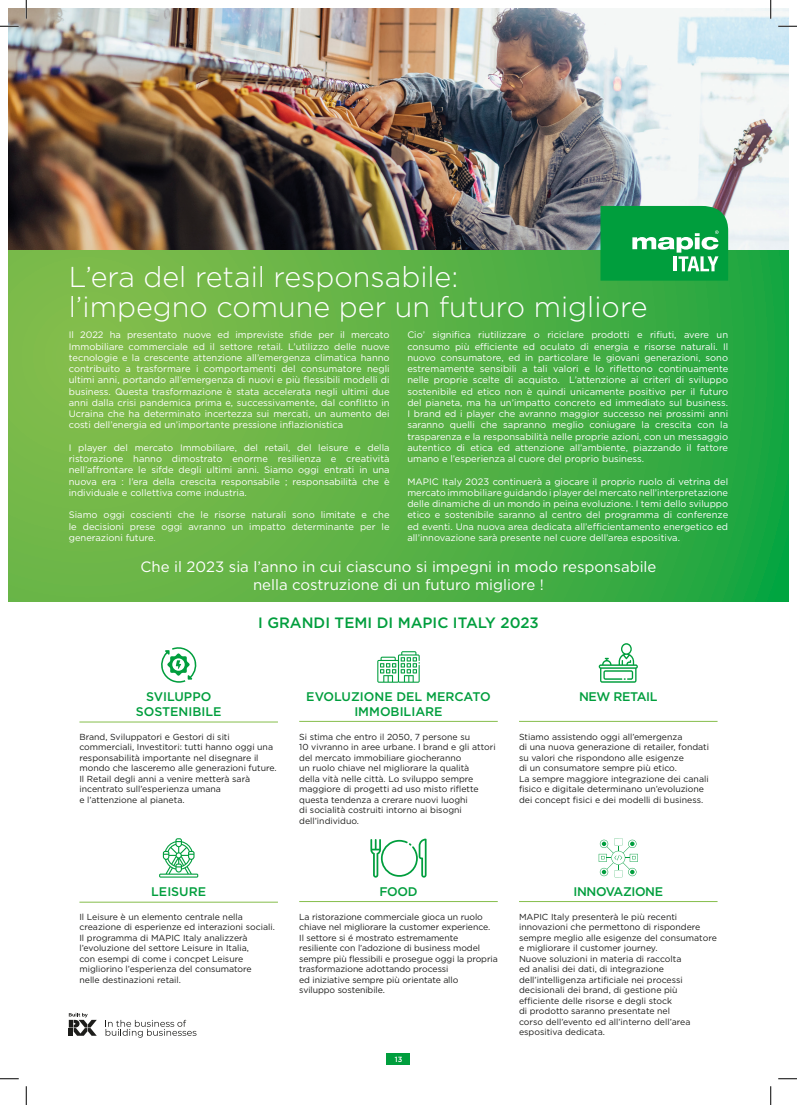
<style>
.page{position:relative;width:797px;height:1105px;background:#fff}
.page>*{position:absolute;margin:0;border:0;box-sizing:border-box;transform-origin:0 0}
.t1{font:300 28.75px/30px "Gotham";color:#fff}
.t2{font:15px/18px "Gotham";color:#fff;text-align:center}
.t3{font:500 15px "Gotham";color:#009e3d}
.t4{font:500 12.5px/15px "Gotham";color:#009e3d;text-align:center}
.t5{font:500 12.5px "Gotham";letter-spacing:-.03em;color:#009e3d}
.t6{font:9.38px/11.2px "Gotham";color:#fff;text-align:justify}
.t7{font:8.75px/10.5px "Gotham";color:#1d1d1b}
.t8{font:500 7.5px "Gotham";color:#fff}
</style>
<div class="page">
<svg style="left:9px;top:249px;width:779px;height:352px;background:#57b146"></svg>
<img style="left:9px;top:9px;width:779px;height:240px">
<svg style="left:106px;top:1020px;width:90px;height:18px"></svg>
<svg style="left:69px;top:1013px;width:28px;height:23px"></svg>
<hr style="left:79px;top:722px;width:199px;height:1px;background:#86be4c">
<hr style="left:79px;top:902px;width:199px;height:1px;background:#86be4c">
<hr style="left:299px;top:721px;width:199px;height:1px;background:#86be4c">
<hr style="left:299px;top:901px;width:199px;height:1px;background:#86be4c">
<hr style="left:519px;top:721px;width:198px;height:1px;background:#86be4c">
<hr style="left:519px;top:901px;width:198px;height:1px;background:#86be4c">
<svg style="left:600px;top:206px;width:128px;height:75px;background:#1fa853"></svg>
<svg style="left:161px;top:647px;width:36px;height:36px"></svg>
<svg style="left:159px;top:838px;width:39px;height:40px"></svg>
<svg style="left:370px;top:839px;width:56px;height:39px"></svg>
<svg style="left:598px;top:643px;width:40px;height:40px"></svg>
<svg style="left:377px;top:651px;width:42px;height:32px"></svg>
<svg style="left:598px;top:838px;width:40px;height:40px"></svg>
<div style="left:387px;top:1053px;width:23px;height:12px;background:#009e3d"></div>
<svg style="left:0;top:25px;width:19px;height:2px"></svg>
<svg style="left:778px;top:25px;width:19px;height:2px"></svg>
<svg style="left:0;top:1078px;width:19px;height:1px"></svg>
<svg style="left:778px;top:1078px;width:19px;height:1px"></svg>
<svg style="left:25px;top:0;width:2px;height:19px"></svg>
<svg style="left:25px;top:1086px;width:2px;height:19px"></svg>
<svg style="left:770px;top:0;width:1px;height:19px"></svg>
<svg style="left:770px;top:1086px;width:1px;height:19px"></svg>
<p class="t1" style="left:69px;top:261px;width:580px">L’era del retail responsabile:<br>l’impegno comune per un futuro migliore</p>
<p class="t6" style="left:69px;top:329px;width:322px">Il 2022 ha presentato nuove ed impreviste sfide per il mercato Immobiliare commerciale ed il settore retail. L’utilizzo delle nuove tecnologie e la crescente attenzione all’emergenza climatica hanno contribuito a trasformare i comportamenti del consumatore negli ultimi anni, portando all’emergenza di nuovi e più flessibili modelli di business. Questa trasformazione è stata accelerata negli ultimi due anni dalla crisi pandemica prima e, successivamente, dal conflitto in Ucraina che ha determinato incertezza sui mercati, un aumento dei costi dell’energia ed un’importante pressione inflazionistica</p>
<p class="t6" style="left:69px;top:442px;width:322px">I player del mercato Immobiliare, del retail, del leisure e della ristorazione hanno dimostrato enorme resilienza e creatività nell’affrontare le sifde degli ultimi anni. Siamo oggi entrati in una nuova era : l’era della crescita responsabile ; responsabilità che è individuale e collettiva come industria.</p>
<p class="t6" style="left:69px;top:509px;width:322px">Siamo oggi coscienti che le risorse naturali sono limitate e che le decisioni prese oggi avranno un impatto determinante per le generazioni future.</p>
<p class="t6" style="left:407px;top:329px;width:322px">Cio’ significa riutilizzare o riciclare prodotti e rifiuti, avere un consumo più efficiente ed oculato di energia e risorse naturali. Il nuovo consumatore, ed in particolare le giovani generazioni, sono estremamente sensibili a tali valori e lo riflettono continuamente nelle proprie scelte di acquisto. L’attenzione ai criteri di sviluppo sostenibile ed etico non è quindi unicamente positivo per il futuro del pianeta, ma ha un’impatto concreto ed immediato sul business.<br>I brand ed i player che avranno maggior successo nei prossimi anni saranno quelli che sapranno meglio coniugare la crescita con la trasparenza e la responsabilità nelle proprie azioni, con un messaggio autentico di etica ed attenzione all’ambiente, piazzando il fattore umano e l’esperienza al cuore del proprio business.</p>
<p class="t6" style="left:407px;top:476px;width:322px">MAPIC Italy 2023 continuerà a giocare il proprio ruolo di vetrina del mercato immobiliare guidando i player del mercato nell’interpretazione delle dinamiche di un mondo in peina evoluzione. I temi dello sviluppo etico e sostenibile saranno al centro del programma di conferenze ed eventi. Una nuova area dedicata all’efficientamento energetico ed all’innovazione sarà presente nel cuore dell’area espositiva.</p>
<p class="t2" style="left:140px;top:557px;width:517px">Che il 2023 sia l’anno in cui ciascuno si impegni in modo responsabile nella costruzione di un futuro migliore !</p>
<p class="t3" style="left:258px;top:613px;width:282px">I GRANDI TEMI DI MAPIC ITALY 2023</p>
<p class="t4" style="left:136px;top:689px;width:87px">SVILUPPO<br>SOSTENIBILE</p>
<p class="t7" style="left:79px;top:731px;width:199px">Brand, Sviluppatori e Gestori di siti commerciali, Investitori: tutti hanno oggi una responsabilità importante nel disegnare il mondo che lasceremo alle generazioni future.<br>Il Retail degli anni a venire metterà sarà incentrato sull’esperienza umana<br>e l’attenzione al pianeta.</p>
<p class="t4" style="left:306px;top:689px;width:186px">EVOLUZIONE DEL MERCATO<br>IMMOBILIARE</p>
<p class="t7" style="left:299px;top:731px;width:198px">Si stima che entro il 2050, 7 persone su<br>10 vivranno in aree urbane. I brand e gli attori del mercato immobiliare giocheranno<br>un ruolo chiave nel migliorare la qualità<br>della vità nelle città. Lo sviluppo sempre maggiore di progetti ad uso misto riflette questa tendenza a crerare nuovi luoghi<br>di socialità costruiti intorno ai bisogni dell’individuo.</p>
<p class="t5" style="left:579px;top:688px;width:80px">NEW RETAIL</p>
<p class="t7" style="left:519px;top:731px;width:191px">Stiamo assistendo oggi all’emergenza<br>di una nuova generazione di retailer, fondati su valori che rispondono alle esigenze<br>di un consumatore sempre più etico.<br>La sempre maggiore integrazione dei canali fisico e digitale determinano un’evoluzione dei concept fisici e dei modelli di business.</p>
<p class="t4" style="left:151px;top:884px;width:56px">LEISURE</p>
<p class="t7" style="left:79px;top:911px;width:197px">Il Leisure è un elemento centrale nella creazione di esperienze ed interazioni sociali.<br>Il programma di MAPIC Italy analizzerà l’evoluzione del settore Leisure in Italia,<br>con esempi di come i concpet Leisure migliorino l’esperienza del consumatore<br>nelle destinazioni retail.</p>
<p class="t4" style="left:379px;top:884px;width:40px">FOOD</p>
<p class="t7" style="left:299px;top:911px;width:200px">La ristorazione commerciale gioca un ruolo chiave nel migliorare la customer experience.<br>Il settore si é mostrato estremamente resiliente con l’adozione di business model sempre più flessibili e prosegue oggi la propria trasformazione adottando processi<br>ed iniziative sempre più orientate allo<br>sviluppo sostenibile.</p>
<p class="t8" style="left:394px;top:1054px;width:9px">13</p>
<p class="t5" style="left:573px;top:883px;width:91px">INNOVAZIONE</p>
<p class="t7" style="left:519px;top:911px;width:199px">MAPIC Italy presenterà le più recenti innovazioni che permettono di rispondere sempre meglio alle esigenze del consumatore e migliorare il customer journey.<br>Nuove soluzioni in materia di raccolta<br>ed analisi dei dati, di integrazione dell’intelligenza artificiale nei processi decisionali dei brand, di gestione più efficiente delle risorse e degli stock<br>di prodotto saranno presentate nel<br>corso dell’evento ed all’interno dell’area espositiva dedicata.</p>
</div>
